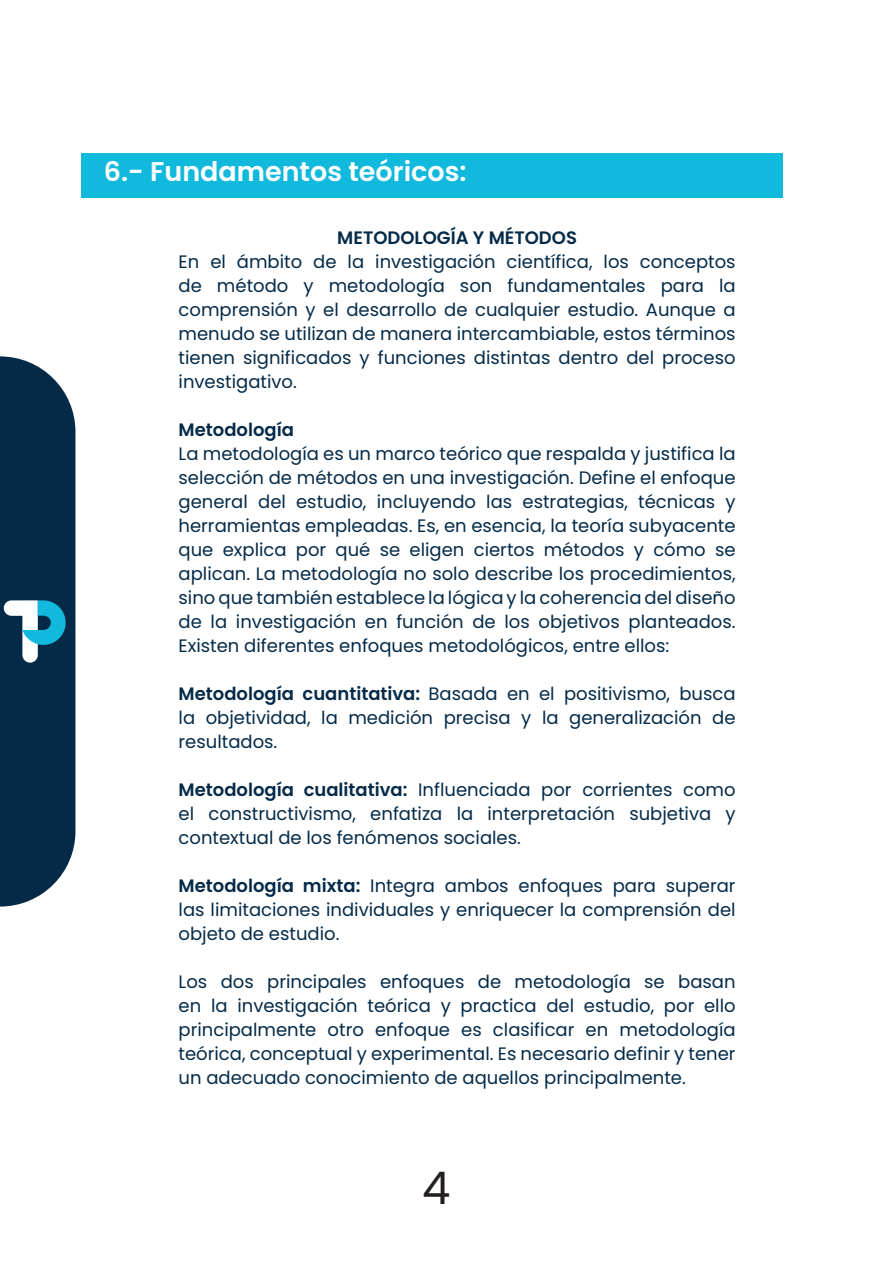
<style>
.page{position:relative;width:893px;height:1263px;background:#fff}
.page>*{position:absolute;margin:0;border:0;box-sizing:border-box;transform-origin:0 0}
.t1{font:45px "Poppins";color:#231f20}
.t2{font:600 27px "Poppins";color:#fff}
.t3{font:18px/24px "Poppins";color:#042a48;text-align:justify}
.t4{font:600 18px "Poppins";color:#042a48}
.s1{font-weight:600}
</style>
<div class="page">
<svg style="left:0;top:356px;width:75px;height:550px;background:#183d59"></svg>
<div style="left:81px;top:153px;width:701px;height:44px;background:#11b9dc"></div>
<p class="t2" style="left:104px;top:156px;width:364px">6.- Fundamentos teóricos:</p>
<p class="t4" style="left:337px;top:227px;width:241px">METODOLOGÍA Y MÉTODOS</p>
<p class="t3" style="left:179px;top:250px;width:559px">En el ámbito de la investigación científica, los conceptos de método y metodología son fundamentales para la comprensión y el desarrollo de cualquier estudio. Aunque a menudo se utilizan de manera intercambiable, estos términos tienen significados y funciones distintas dentro del proceso investigativo.</p>
<p class="t4" style="left:179px;top:419px;width:117px">Metodología</p>
<p class="t3" style="left:179px;top:442px;width:559px">La metodología es un marco teórico que respalda y justifica la selección de métodos en una investigación. Define el enfoque general del estudio, incluyendo las estrategias, técnicas y herramientas empleadas. Es, en esencia, la teoría subyacente que explica por qué se eligen ciertos métodos y cómo se aplican. La metodología no solo describe los procedimientos, sino que también establece la lógica y la coherencia del diseño de la investigación en función de los objetivos planteados.<br>Existen diferentes enfoques metodológicos, entre ellos:</p>
<p class="t3" style="left:179px;top:682px;width:558px"><span class="s1">Metodología cuantitativa:</span> Basada en el positivismo, busca la objetividad, la medición precisa y la generalización de resultados.</p>
<p class="t3" style="left:179px;top:778px;width:559px"><span class="s1">Metodología cualitativa:</span> Influenciada por corrientes como el constructivismo, enfatiza la interpretación subjetiva y contextual de los fenómenos sociales.</p>
<p class="t3" style="left:179px;top:874px;width:559px"><span class="s1">Metodología mixta:</span> Integra ambos enfoques para superar las limitaciones individuales y enriquecer la comprensión del objeto de estudio.</p>
<p class="t3" style="left:179px;top:970px;width:559px">Los dos principales enfoques de metodología se basan en la investigación teórica y practica del estudio, por ello principalmente otro enfoque es clasificar en metodología teórica, conceptual y experimental. Es necesario definir y tener un adecuado conocimiento de aquellos principalmente.</p>
<h1 class="t1" style="left:422px;top:1162px;width:30px">4</h1>
</div>
